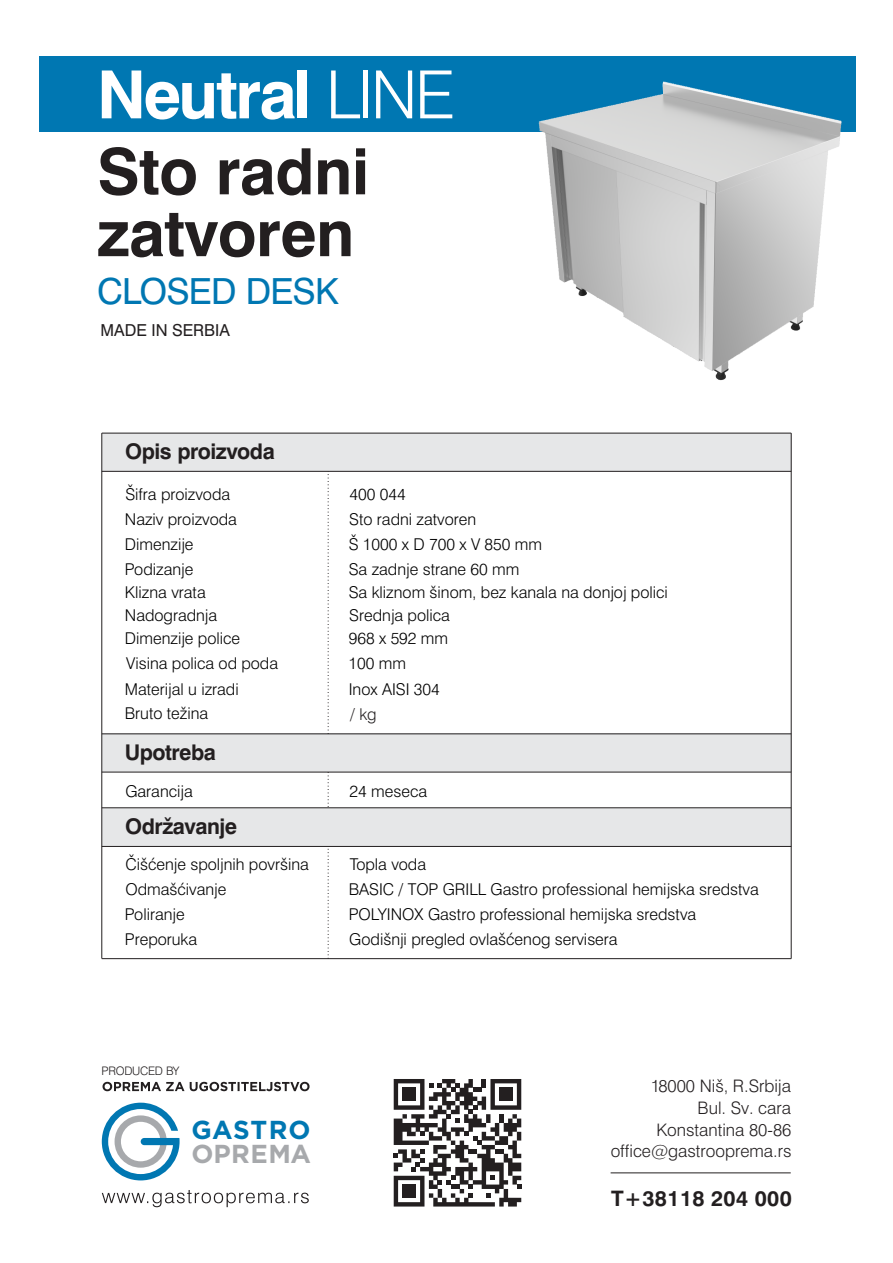
<style>
.page{position:relative;width:893px;height:1263px;background:#fff}
.page>*{position:absolute;margin:0;border:0;box-sizing:border-box;transform-origin:0 0}
.t1{font:700 66.45px "Swiss 721 BT";letter-spacing:-.04em;color:#fff}
.t2{font:700 64.05px/61.8px "Swiss 721 BT";letter-spacing:-.01em;color:#231f20}
.t3{font:36px "Swiss 721 BT";letter-spacing:-.02em;color:#0077b2}
.t4{font:700 25.95px "Gotham";letter-spacing:.035em;color:#0077b2}
.t5{font:700 25.95px "Gotham";letter-spacing:.015em;color:#a7a9ac}
.t6{font:700 21.6px "Swiss 721 BT";letter-spacing:-.025em;color:#231f20}
.t7{font:700 21.3px "Swiss 721 BT";letter-spacing:.02em;color:#231f20}
.t8{font:300 17.25px/21.8px "Swiss 721 BT";color:#231f20;text-align:right}
.t9{font:16.5px "Swiss 721 BT";color:#231f20}
.t10{font:300 16.2px/24.9px "Swiss 721 BT";color:#000}
.t11{font:300 16.2px "Swiss 721 BT";color:#231f20}
.t12{font:300 11.7px "Swiss 721 BT";letter-spacing:-.02em;color:#231f20}
.s1{font-weight:300}
</style>
<div class="page">
<hr style="left:611px;top:1172px;width:180px;height:1px;background:#231f20">
<div style="left:40px;top:56px;width:816px;height:76px;background:#0077b2"></div>
<svg style="left:102px;top:1103px;width:78px;height:77px"></svg>
<svg style="left:102px;top:1190px;width:207px;height:17px"></svg>
<svg style="left:103px;top:1082px;width:207px;height:9px"></svg>
<svg style="left:394px;top:1079px;width:127px;height:127px"></svg>
<div style="left:102px;top:734px;width:689px;height:38px;background:#e6e7e8"></div>
<div style="left:102px;top:808px;width:689px;height:38px;background:#e6e7e8"></div>
<svg style="left:328px;top:848px;width:1px;height:110px"></svg>
<svg style="left:328px;top:775px;width:1px;height:32px"></svg>
<hr style="left:102px;top:772px;width:689px;height:1px;background:#231f20">
<hr style="left:102px;top:733px;width:689px;height:1px;background:#231f20">
<hr style="left:102px;top:846px;width:689px;height:1px;background:#231f20">
<hr style="left:102px;top:807px;width:689px;height:1px;background:#231f20">
<hr style="left:102px;top:958px;width:689px;height:1px;background:#231f20">
<div style="left:102px;top:433px;width:689px;height:38px;background:#e6e7e8"></div>
<svg style="left:328px;top:474px;width:1px;height:260px"></svg>
<hr style="left:102px;top:471px;width:689px;height:1px;background:#231f20">
<hr style="left:791px;top:433px;width:1px;height:526px;background:#231f20">
<hr style="left:101px;top:433px;width:1px;height:525px;background:#231f20">
<hr style="left:102px;top:433px;width:689px;height:1px;background:#231f20">
<img style="left:538px;top:81px;width:304px;height:300px">
<h1 class="t1" style="left:97px;top:68px;width:360px">Neutral <span class="s1">LINE</span></h1>
<h2 class="t2" style="left:97px;top:147px;width:274px">Sto radni zatvoren</h2>
<h3 class="t3" style="left:97px;top:277px;width:242px">CLOSED DESK</h3>
<p class="t9" style="left:101px;top:324px;width:131px">MADE IN SERBIA</p>
<h3 class="t6" style="left:125px;top:442px;width:151px">Opis proizvoda</h3>
<p class="t10" style="left:125px;top:484px;width:114px">Šifra proizvoda<br>Naziv proizvoda<br>Dimenzije<br>Podizanje</p>
<p class="t10" style="left:125px;top:604px;width:94px">Nadogradnja</p>
<p class="t10" style="left:349px;top:484px;width:195px">400 044<br>Sto radni zatvoren<br>Š 1000 x D 700 x V 850 mm<br>Sa zadnje strane 60 mm</p>
<p class="t10" style="left:349px;top:605px;width:102px">Srednja polica</p>
<p class="t10" style="left:125px;top:581px;width:82px">Klizna vrata</p>
<p class="t10" style="left:349px;top:581px;width:321px">Sa kliznom šinom, bez kanala na donjoj polici</p>
<p class="t10" style="left:125px;top:628px;width:117px">Dimenzije police</p>
<p class="t10" style="left:349px;top:628px;width:101px">968 x 592 mm</p>
<p class="t10" style="left:126px;top:652px;width:153px">Visina polica od poda</p>
<p class="t10" style="left:349px;top:653px;width:59px">100 mm</p>
<p class="t10" style="left:125px;top:678px;width:115px">Materijal u izradi<br>Bruto težina</p>
<p class="t10" style="left:349px;top:678px;width:93px">Inox AISI 304</p>
<p class="t11" style="left:350px;top:707px;width:28px">/ kg</p>
<h3 class="t6" style="left:125px;top:743px;width:93px">Upotreba</h3>
<p class="t10" style="left:125px;top:780px;width:69px">Garancija</p>
<p class="t10" style="left:350px;top:780px;width:79px">24 meseca</p>
<h3 class="t6" style="left:125px;top:818px;width:113px">Održavanje</h3>
<p class="t10" style="left:125px;top:854px;width:185px">Čišćenje spoljnih površina<br>Odmašćivanje<br>Poliranje<br>Preporuka</p>
<p class="t10" style="left:349px;top:854px;width:411px">Topla voda<br>BASIC / TOP GRILL Gastro professional hemijska sredstva POLYINOX Gastro professional hemijska sredstva<br>Godišnji pregled ovlašćenog servisera</p>
<p class="t12" style="left:102px;top:1066px;width:79px">PRODUCED BY</p>
<h3 class="t4" style="left:191px;top:1118px;width:121px">GASTRO</h3>
<h3 class="t5" style="left:191px;top:1142px;width:121px">OPREMA</h3>
<p class="t8" style="left:611px;top:1077px;width:182px">18000 Niš, R.Srbija<br>Bul. Sv. cara<br>Konstantina 80-86 office@gastrooprema.rs</p>
<h3 class="t7" style="left:611px;top:1190px;width:182px">T+38118 204 000</h3>
</div>
